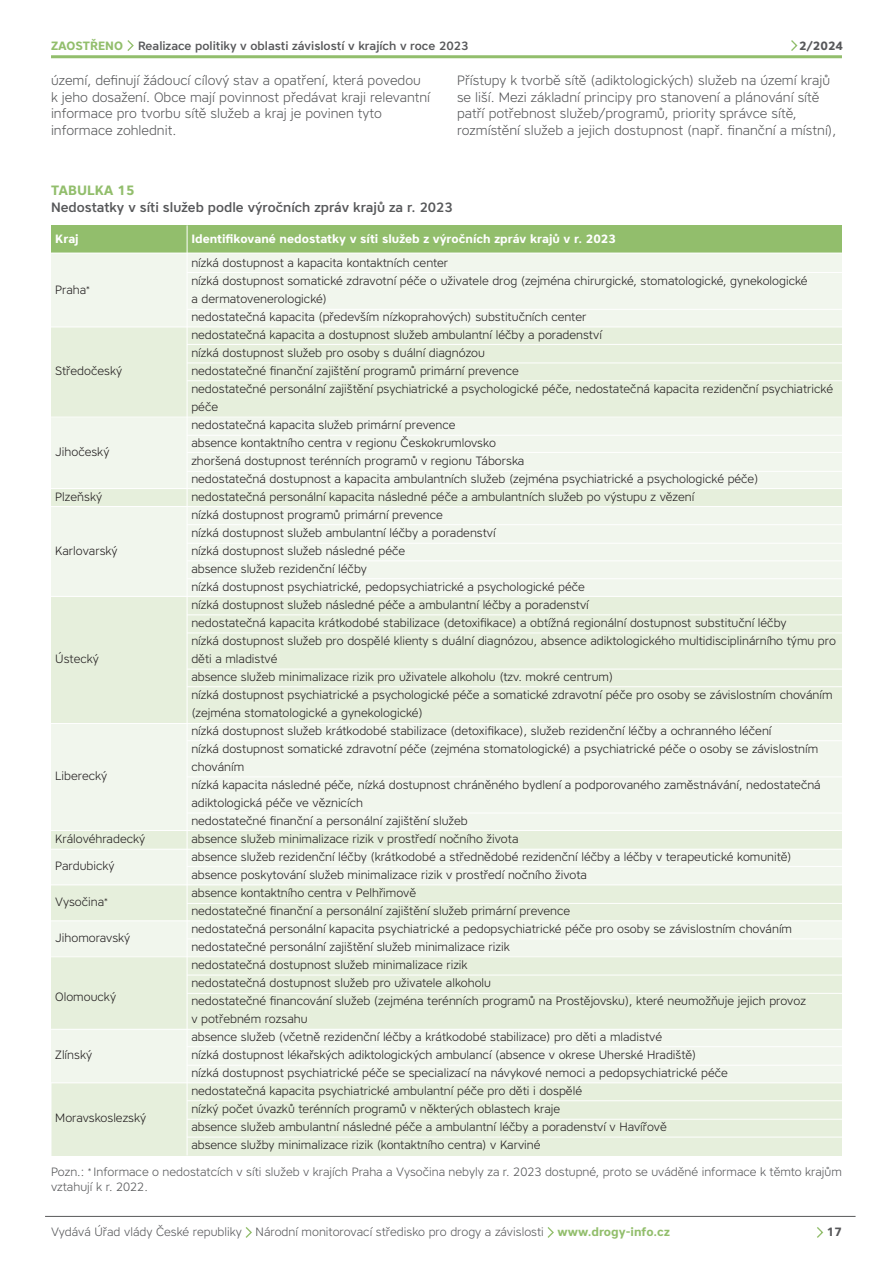
<style>
.page{position:relative;width:893px;height:1263px;background:#fff}
.page>*{position:absolute;margin:0;border:0;box-sizing:border-box;transform-origin:0 0}
.t1{font:300 13.5px/16.5px "Core Sans A35";color:#57585a}
.t2{font:500 13.5px "Core Sans A55";color:#57585a}
.t3{font:700 13.5px "Core Sans A65";color:#92be6c}
.t4{font:300 12px/18px "Core Sans A35";color:#231f20}
.t5{font:300 12px/15px "Core Sans A35";color:#57585a}
.t6{font:700 12px "Core Sans A65";color:#fff}
.t7{font:500 12px "Core Sans A55";color:#57585a}
.t8{font:700 12px "Core Sans A65";color:#92be6c}
.t9{font:700 12px "Core Sans A65";color:#57585a}
.s1{font-family:"Core Sans A65";font-weight:700;color:#92be6c}
</style>
<div class="page">
<hr style="left:45px;top:1216px;width:810px;height:1px;background:#57585a">
<svg style="left:245px;top:1227px;width:7px;height:11px"></svg>
<svg style="left:547px;top:1227px;width:7px;height:11px"></svg>
<svg style="left:817px;top:1227px;width:7px;height:11px"></svg>
<hr style="left:51px;top:55px;width:791px;height:3px;background:#92be6c">
<svg style="left:127px;top:40px;width:7px;height:11px"></svg>
<svg style="left:791px;top:40px;width:7px;height:11px"></svg>
<div style="left:51px;top:225px;width:791px;height:931px;background:#f1f6ed"></div>
<div style="left:51px;top:225px;width:791px;height:28px;background:#92be6c"></div>
<div style="left:51px;top:327px;width:791px;height:90px;background:#e6efdc"></div>
<div style="left:51px;top:597px;width:791px;height:126px;background:#e6efdc"></div>
<div style="left:52px;top:1083px;width:790px;height:72px;background:#e6efdc"></div>
<div style="left:51px;top:830px;width:791px;height:19px;background:#e6efdc"></div>
<div style="left:51px;top:489px;width:791px;height:17px;background:#e6efdc"></div>
<div style="left:51px;top:885px;width:791px;height:35px;background:#e6efdc"></div>
<div style="left:51px;top:957px;width:791px;height:72px;background:#e6efdc"></div>
<hr style="left:51px;top:1082px;width:791px;height:1px;background:#fff">
<hr style="left:51px;top:417px;width:791px;height:1px;background:#fff">
<hr style="left:51px;top:830px;width:791px;height:1px;background:#fff">
<hr style="left:51px;top:849px;width:791px;height:1px;background:#fff">
<hr style="left:51px;top:956px;width:791px;height:1px;background:#fff">
<hr style="left:51px;top:596px;width:791px;height:1px;background:#fff">
<hr style="left:187px;top:225px;width:1px;height:930px;background:#fff">
<hr style="left:51px;top:884px;width:791px;height:1px;background:#fff">
<hr style="left:51px;top:920px;width:791px;height:1px;background:#fff">
<hr style="left:51px;top:488px;width:791px;height:1px;background:#fff">
<hr style="left:51px;top:506px;width:791px;height:1px;background:#fff">
<hr style="left:51px;top:1029px;width:791px;height:1px;background:#fff">
<hr style="left:51px;top:327px;width:791px;height:1px;background:#fff">
<hr style="left:187px;top:272px;width:655px;height:1px;background:#fff">
<hr style="left:187px;top:309px;width:655px;height:1px;background:#fff">
<hr style="left:187px;top:344px;width:655px;height:1px;background:#fff">
<hr style="left:187px;top:363px;width:655px;height:1px;background:#fff">
<hr style="left:187px;top:380px;width:655px;height:1px;background:#fff">
<hr style="left:187px;top:435px;width:655px;height:1px;background:#fff">
<hr style="left:187px;top:452px;width:655px;height:1px;background:#fff">
<hr style="left:187px;top:543px;width:655px;height:1px;background:#fff">
<hr style="left:187px;top:560px;width:655px;height:1px;background:#fff">
<hr style="left:187px;top:524px;width:655px;height:1px;background:#fff">
<hr style="left:187px;top:578px;width:655px;height:1px;background:#fff">
<hr style="left:187px;top:614px;width:655px;height:1px;background:#fff">
<hr style="left:187px;top:633px;width:655px;height:1px;background:#fff">
<hr style="left:187px;top:669px;width:655px;height:1px;background:#fff">
<hr style="left:187px;top:686px;width:655px;height:1px;background:#fff">
<hr style="left:187px;top:813px;width:655px;height:1px;background:#fff">
<hr style="left:187px;top:866px;width:655px;height:1px;background:#fff">
<hr style="left:187px;top:740px;width:655px;height:1px;background:#fff">
<hr style="left:187px;top:776px;width:655px;height:1px;background:#fff">
<hr style="left:187px;top:903px;width:655px;height:1px;background:#fff">
<hr style="left:187px;top:938px;width:655px;height:1px;background:#fff">
<hr style="left:187px;top:975px;width:655px;height:1px;background:#fff">
<hr style="left:187px;top:993px;width:655px;height:1px;background:#fff">
<hr style="left:187px;top:1100px;width:655px;height:1px;background:#fff">
<hr style="left:187px;top:1046px;width:655px;height:1px;background:#fff">
<hr style="left:187px;top:1065px;width:655px;height:1px;background:#fff">
<hr style="left:187px;top:1137px;width:655px;height:1px;background:#fff">
<hr style="left:187px;top:1119px;width:655px;height:1px;background:#fff">
<hr style="left:187px;top:471px;width:655px;height:1px;background:#fff">
<hr style="left:51px;top:723px;width:791px;height:1px;background:#fff">
<hr style="left:51px;top:253px;width:791px;height:1px;background:#fff">
<p class="t8" style="left:51px;top:37px;width:9px">ZAOST</p>
<p class="t8" style="left:90px;top:37px;width:30px">ŘENO</p>
<p class="t7" style="left:138px;top:38px;width:332px">Realizace politiky v oblasti závislostí v krajích v roce 2023</p>
<p class="t9" style="left:799px;top:38px;width:46px">2/2024</p>
<p class="t1" style="left:51px;top:72px;width:381px">území, definují žádoucí cílový stav a opatření, která povedou k jeho dosažení. Obce mají povinnost předávat kraji relevantní informace pro tvorbu sítě služeb a kraj je povinen tyto informace zohlednit.</p>
<p class="t1" style="left:457px;top:72px;width:381px">Přístupy k tvorbě sítě (adiktologických) služeb na území krajů se liší. Mezi základní principy pro stanovení a plánování sítě patří potřebnost služeb/programů, priority správce sítě, rozmístění služeb a jejich dostupnost (např. finanční a místní),</p>
<p class="t3" style="left:51px;top:182px;width:10px">TAB</p>
<p class="t3" style="left:77px;top:182px;width:20px">ULKA</p>
<p class="t3" style="left:118px;top:182px;width:18px">15</p>
<p class="t2" style="left:51px;top:198px;width:403px">Nedostatky v síti služeb podle výročních zpráv krajů za r. 2023</p>
<p class="t6" style="left:55px;top:230px;width:26px">Kraj</p>
<p class="t6" style="left:191px;top:230px;width:426px">I dentifikované nedostatky v síti služeb z výročních zpráv krajů v r. 2023</p>
<p class="t4" style="left:191px;top:254px;width:646px">nízká dostupnost a kapacita kontaktních center<br>nízká dostupnost somatické zdravotní péče o uživatele drog (zejména chirurgické, stomatologické, gynekologické<br>a dermatovenerologické)<br>nedostatečná kapacita (především nízkoprahových) substitučních center<br>nedostatečná kapacita a dostupnost služeb ambulantní léčby a poradenství<br>nízká dostupnost služeb pro osoby s duální diagnózou<br>nedostatečné finanční zajištění programů primární prevence<br>nedostatečné personální zajištění psychiatrické a psychologické péče, nedostatečná kapacita rezidenční psychiatrické péče<br>nedostatečná kapacita služeb primární prevence<br>absence kontaktního centra v regionu Českokrumlovsko<br>zhoršená dostupnost terénních programů v regionu Táborska<br>nedostatečná dostupnost a kapacita ambulantních služeb (zejména psychiatrické a psychologické péče) nedostatečná personální kapacita následné péče a ambulantních služeb po výstupu z vězení<br>nízká dostupnost programů primární prevence<br>nízká dostupnost služeb ambulantní léčby a poradenství<br>nízká dostupnost služeb následné péče<br>absence služeb rezidenční léčby<br>nízká dostupnost psychiatrické, pedopsychiatrické a psychologické péče<br>nízká dostupnost služeb následné péče a ambulantní léčby a poradenství<br>nedostatečná kapacita krátkodobé stabilizace (detoxifikace) a obtížná regionální dostupnost substituční léčby<br>nízká dostupnost služeb pro dospělé klienty s duální diagnózou, absence adiktologického multidisciplinárního týmu pro děti a mladistvé<br>absence služeb minimalizace rizik pro uživatele alkoholu (tzv. mokré centrum)<br>nízká dostupnost psychiatrické a psychologické péče a somatické zdravotní péče pro osoby se závislostním chováním (zejména stomatologické a gynekologické)<br>nízká dostupnost služeb krátkodobé stabilizace (detoxifikace), služeb rezidenční léčby a ochranného léčení<br>nízká dostupnost somatické zdravotní péče (zejména stomatologické) a psychiatrické péče o osoby se závislostním chováním<br>nízká kapacita následné péče, nízká dostupnost chráněného bydlení a podporovaného zaměstnávání, nedostatečná adiktologická péče ve věznicích<br>nedostatečné finanční a personální zajištění služeb<br>absence služeb minimalizace rizik v prostředí nočního života<br>absence služeb rezidenční léčby (krátkodobé a střednědobé rezidenční léčby a léčby v terapeutické komunitě) absence poskytování služeb minimalizace rizik v prostředí nočního života<br>absence kontaktního centra v Pelhřimově<br>nedostatečné finanční a personální zajištění služeb primární prevence<br>nedostatečná personální kapacita psychiatrické a pedopsychiatrické péče pro osoby se závislostním chováním nedostatečné personální zajištění služeb minimalizace rizik<br>nedostatečná dostupnost služeb minimalizace rizik<br>nedostatečná dostupnost služeb pro uživatele alkoholu<br>nedostatečné financování služeb (zejména terénních programů na Prostějovsku), které neumožňuje jejich provoz<br>v potřebném rozsahu<br>absence služeb (včetně rezidenční léčby a krátkodobé stabilizace) pro děti a mladistvé<br>nízká dostupnost lékařských adiktologických ambulancí (absence v okrese Uherské Hradiště)<br>nízká dostupnost psychiatrické péče se specializací na návykové nemoci a pedopsychiatrické péče<br>nedostatečná kapacita psychiatrické ambulantní péče pro děti i dospělé<br>nízký počet úvazků terénních programů v některých oblastech kraje<br>absence služeb ambulantní následné péče a ambulantní léčby a poradenství v Havířově<br>absence služby minimalizace rizik (kontaktního centra) v Karviné</p>
<p class="t4" style="left:55px;top:281px;width:36px">Praha<sup>*</sup></p>
<p class="t4" style="left:55px;top:362px;width:68px">Středočeský</p>
<p class="t4" style="left:55px;top:443px;width:56px">Jihočeský</p>
<p class="t4" style="left:55px;top:488px;width:48px">Plzeňský</p>
<p class="t4" style="left:55px;top:542px;width:64px">Karlovarský</p>
<p class="t4" style="left:55px;top:650px;width:45px">Ústecký</p>
<p class="t4" style="left:55px;top:767px;width:54px">Liberecký</p>
<p class="t4" style="left:55px;top:830px;width:92px">Královéhradecký</p>
<p class="t4" style="left:55px;top:857px;width:61px">Pardubický</p>
<p class="t4" style="left:55px;top:893px;width:54px">Vysočina<sup>*</sup></p>
<p class="t4" style="left:55px;top:929px;width:77px">Jihomoravský</p>
<p class="t4" style="left:55px;top:987px;width:62px">Olomoucký</p>
<p class="t4" style="left:55px;top:1046px;width:38px">Zlínský</p>
<p class="t4" style="left:55px;top:1109px;width:93px">Moravskoslezský</p>
<p class="t5" style="left:51px;top:1164px;width:792px">Pozn.: <sup>*</sup> Informace o nedostatcích v síti služeb v krajích Praha a Vysočina nebyly za r. 2023 dostupné, proto se uváděné informace k těmto krajům vztahují k r. 2022.</p>
<p class="t5" style="left:51px;top:1224px;width:620px">Vydává Úřad vlády České republiky Národní monitorovací středisko pro drogy a závislosti <span class="s1">www.drogy-info.cz</span></p>
<p class="t9" style="left:827px;top:1224px;width:17px">17</p>
</div>
